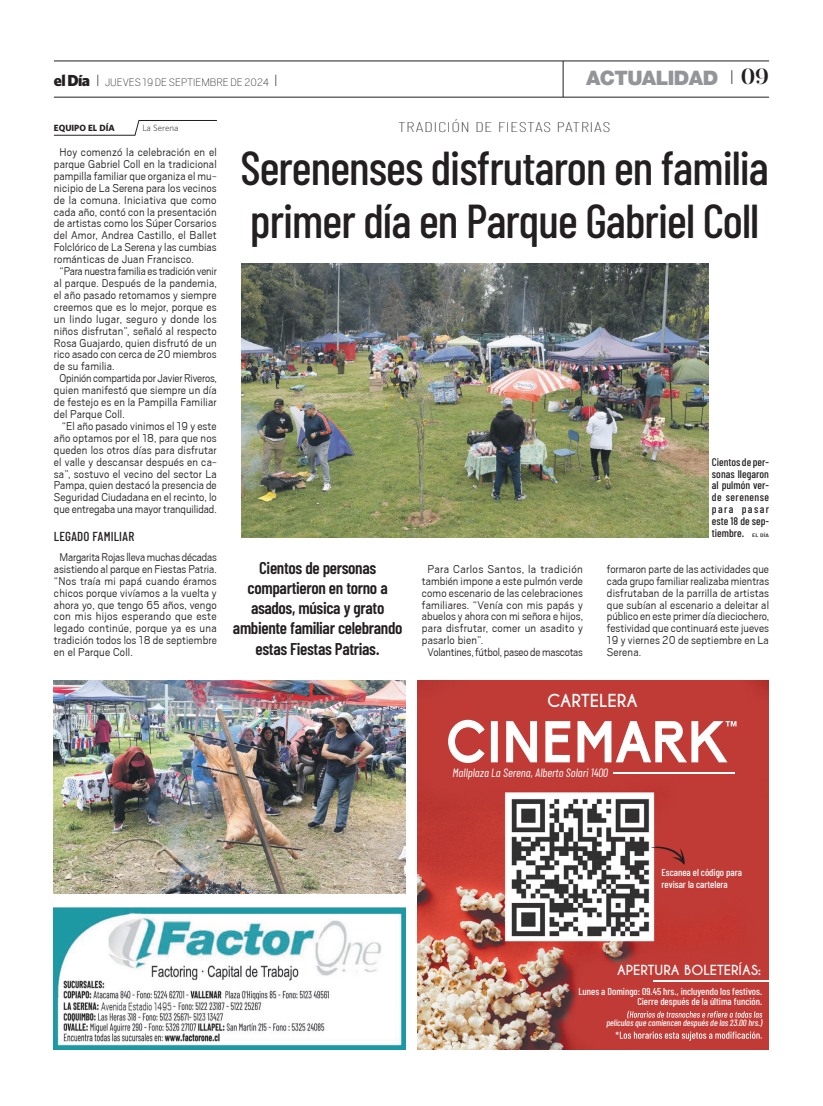
<style>
.page{position:relative;width:823px;height:1106px;background:#fff}
.page>*{position:absolute;margin:0;border:0;box-sizing:border-box;transform-origin:0 0}
.t1{font:500 47.4px/52.2px "Ashley";letter-spacing:-.02em;color:#231f20}
.t2{font:900 20px "Helvetica Neue LT Std";letter-spacing:-.03em;color:#939598}
.t3{font:600 17px/20px "Ashley";letter-spacing:-.02em;color:#231f20;text-align:center}
.t4{font:700 16.8px "Caviar Dreams";color:#fff}
.t5{font:100 14px "Ashley";letter-spacing:.02em;color:#231f20;scale:1.4 1}
.t6{font:700 13.1px "Caviar Dreams";color:#fefdfd}
.t7{font:500 13px "Ashley";letter-spacing:.01em;color:#231f20}
.t8{font:12.5px/11.9px "Scout";letter-spacing:.01em;color:#231f20;text-align:justify}
.t9{font:12.5px "Scout";letter-spacing:-.01em;color:#231f20}
.t10{font:italic 12px "Ashley";color:#fff}
.t11{font:300 12px "Scout";color:#231f20}
.t12{font:500 11px/11.9px "Ashley";letter-spacing:.005em;color:#231f20;text-align:justify}
.t13{font:500 10px/10px "Ashley";color:#fefdfd;text-align:right}
.t14{font:500 10px/12px "Ashley";color:#fff}
.t15{font:italic 500 9px "Ashley";color:#fefdfd}
.t16{font:700 9px "Whitney";color:#231f20}
.t17{font:300 9px "Whitney";color:#231f20}
.s1{font-family:"Whitney";font-weight:900;font-size:16px}
.s2{font-size:18px}
.s3{font-family:"Scout";font-weight:300;font-size:22px;color:#231f20}
.s4{font-family:"Prumo Display W00";font-weight:600;font-size:22px;color:#231f20}
.s5{font-size:5px}
</style>
<div class="page">
<hr style="left:54px;top:97px;width:714px;height:1px;background:#231f20">
<hr style="left:562px;top:61px;width:1px;height:36px;background:#231f20">
<hr style="left:54px;top:61px;width:714px;height:1px;background:#231f20">
<img style="left:417px;top:680px;width:351px;height:369px">
<hr style="left:653px;top:980px;width:115px;height:1px;background:#fefdfd">
<hr style="left:612px;top:772px;width:122px;height:2px;background:#fff">
<svg style="left:627px;top:1010px;width:134px;height:8px"></svg>
<svg style="left:619px;top:1031px;width:142px;height:9px"></svg>
<svg style="left:654px;top:846px;width:30px;height:19px"></svg>
<svg style="left:448px;top:719px;width:288px;height:44px"></svg>
<img style="left:504px;top:792px;width:150px;height:149px">
<img style="left:54px;top:907px;width:351px;height:142px">
<img style="left:241px;top:263px;width:466px;height:274px">
<img style="left:54px;top:680px;width:351px;height:213px">
<svg style="left:53px;top:120px;width:164px;height:16px"></svg>
<p class="t11" style="left:54px;top:76px;width:225px"><span class="s1">el Día</span> <span class="s2">I</span> JUEVES 19 DE SEPTIEMBRE DE 2024 <span class="s2">I</span></p>
<h2 class="t2" style="left:585px;top:66px;width:184px">ACTUALIDAD <span class="s3">I</span> <span class="s4">09</span></h2>
<p class="t16" style="left:54px;top:122px;width:62px">EQUIPO EL DÍA</p>
<p class="t17" style="left:142px;top:123px;width:38px">La Serena</p>
<p class="t5" style="left:398px;top:118px;width:153px">TRADICIÓN DE FIESTAS PATRIAS</p>
<p class="t8" style="left:60px;top:146px;width:159px">Hoy comenzó la celebración en el</p>
<p class="t8" style="left:54px;top:158px;width:164px">parque Gabriel Coll en la tradicional</p>
<p class="t8" style="left:54px;top:170px;width:164px">pampilla familiar que organiza el mu-</p>
<p class="t8" style="left:54px;top:182px;width:164px">nicipio de La Serena para los vecinos</p>
<p class="t8" style="left:54px;top:194px;width:164px">de la comuna. Iniciativa que como</p>
<p class="t8" style="left:54px;top:206px;width:164px">cada año, contó con la presentación</p>
<p class="t8" style="left:54px;top:218px;width:164px">de artistas como los Súper Corsarios</p>
<p class="t8" style="left:54px;top:230px;width:164px">del Amor, Andrea Castillo, el Ballet</p>
<p class="t8" style="left:54px;top:241px;width:164px">Folclórico de La Serena y las cumbias</p>
<p class="t8" style="left:54px;top:253px;width:141px">románticas de Juan Francisco.</p>
<p class="t9" style="left:60px;top:265px;width:159px">“Para nuestra familia es tradición venir</p>
<p class="t8" style="left:54px;top:277px;width:164px">al parque. Después de la pandemia,</p>
<p class="t8" style="left:54px;top:289px;width:164px">el año pasado retomamos y siempre</p>
<p class="t8" style="left:54px;top:301px;width:164px">creemos que es lo mejor, porque es</p>
<p class="t8" style="left:54px;top:313px;width:164px">un lindo lugar, seguro y donde los</p>
<p class="t8" style="left:54px;top:325px;width:164px">niños disfrutan”, señaló al respecto</p>
<p class="t8" style="left:54px;top:337px;width:164px">Rosa Guajardo, quien disfrutó de un</p>
<p class="t8" style="left:54px;top:349px;width:164px">rico asado con cerca de 20 miembros</p>
<p class="t8" style="left:54px;top:361px;width:62px">de su familia.</p>
<p class="t9" style="left:60px;top:372px;width:159px">Opinión compartida por Javier Riveros,</p>
<p class="t8" style="left:54px;top:384px;width:164px">quien manifestó que siempre un día</p>
<p class="t8" style="left:54px;top:396px;width:164px">de festejo es en la Pampilla Familiar</p>
<p class="t8" style="left:54px;top:408px;width:72px">del Parque Coll.</p>
<p class="t8" style="left:62px;top:420px;width:156px">“El año pasado vinimos el 19 y este</p>
<p class="t8" style="left:54px;top:432px;width:164px">año optamos por el 18, para que nos</p>
<p class="t8" style="left:54px;top:444px;width:164px">queden los otros días para disfrutar</p>
<p class="t8" style="left:54px;top:456px;width:164px">el valle y descansar después en ca-</p>
<p class="t8" style="left:54px;top:468px;width:164px">sa”, sostuvo el vecino del sector La</p>
<p class="t8" style="left:54px;top:480px;width:164px">Pampa, quien destacó la presencia de</p>
<p class="t8" style="left:54px;top:491px;width:164px">Seguridad Ciudadana en el recinto, lo</p>
<p class="t8" style="left:54px;top:503px;width:164px">que entregaba una mayor tranquilidad.</p>
<p class="t7" style="left:54px;top:528px;width:82px">LEGADO FAMILIAR</p>
<p class="t8" style="left:54px;top:551px;width:164px;text-indent:6px">Margarita Rojas lleva muchas décadas asistiendo al parque en Fiestas Patria. “Nos traía mi papá cuando éramos chicos porque vivíamos a la vuelta y ahora yo, que tengo 65 años, vengo con mis hijos esperando que este legado continúe, porque ya es una tradición todos los 18 de septiembre en el Parque Coll.</p>
<p class="t8" style="left:427px;top:563px;width:157px">Para Carlos Santos, la tradición</p>
<h1 class="t1" style="left:240px;top:141px;width:530px">Serenenses disfrutaron en familia primer día en Parque Gabriel Coll</h1>
<p class="t12" style="left:711px;top:455px;width:59px">Cientos de per&shy;sonas llegaron al pulmón ver&shy;de serenense para pasar este 18 de sep&shy;tiembre. <span class="s5">EL DÍA</span></p>
<h3 class="t3" style="left:233px;top:558px;width:171px">Cientos de personas compartieron en torno a asados, música y grato ambiente familiar celebrando estas Fiestas Patrias.</h3>
<p class="t8" style="left:606px;top:563px;width:164px">formaron parte de las actividades que cada grupo familiar realizaba mientras disfrutaban de la parrilla de artistas que subían al escenario a deleitar al público en este primer día dieciochero, festividad que continuará este jueves 19 y viernes 20 de septiembre en La Serena.</p>
<p class="t8" style="left:421px;top:575px;width:162px">también impone a este pulmón verde</p>
<p class="t8" style="left:421px;top:587px;width:162px">como escenario de las celebraciones</p>
<p class="t8" style="left:421px;top:599px;width:162px">familiares. “Venía con mis papás y</p>
<p class="t8" style="left:421px;top:611px;width:162px">abuelos y ahora con mi señora e hijos,</p>
<p class="t8" style="left:421px;top:622px;width:162px">para disfrutar, comer un asadito y</p>
<p class="t8" style="left:421px;top:634px;width:63px">pasarlo bien”.</p>
<p class="t9" style="left:427px;top:646px;width:157px">Volantines, fútbol, paseo de mascotas</p>
<h3 class="t4" style="left:546px;top:690px;width:92px">CARTELERA</h3>
<p class="t10" style="left:452px;top:764px;width:157px">Mallplaza La Serena, Alberto Solari 1400</p>
<p class="t14" style="left:661px;top:866px;width:82px">Escanea el código para revisar la cartelera</p>
<p class="t6" style="left:616px;top:962px;width:146px">APERTURA BOLETERÍAS:</p>
<p class="t13" style="left:578px;top:985px;width:185px">Lunes a Domingo: 09.45 hrs., incluyendo los festivos.<br>Cierre después de la última función.</p>
<p class="t13" style="left:615px;top:1029px;width:5px">*</p>
<p class="t15" style="left:606px;top:1016px;width:157px">películas que comiencen después de las 23.00 hrs.)</p>
</div>
